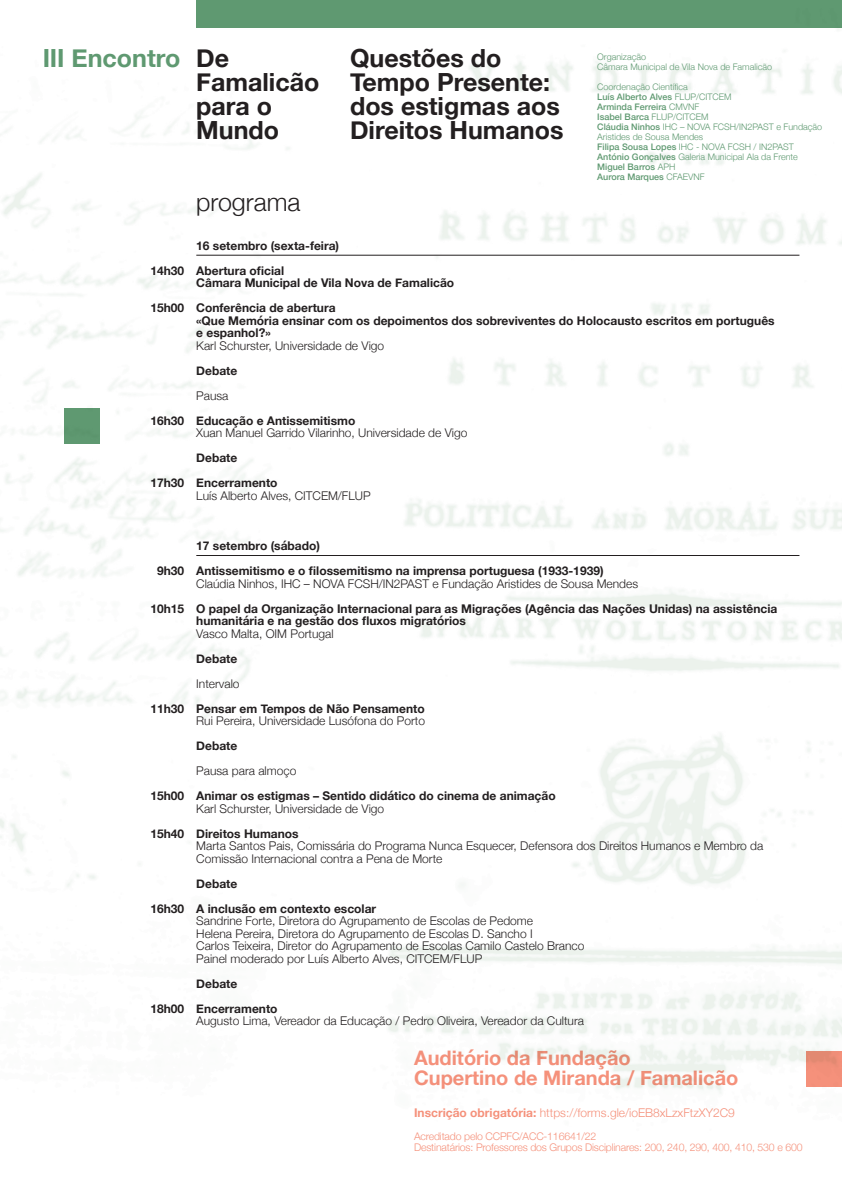
<style>
.page{position:relative;width:842px;height:1191px;background:#fff}
.page>*{position:absolute;margin:0;border:0;box-sizing:border-box;transform-origin:0 0}
.t1{font:700 25px/24px "Helvetica Neue";color:#231f20}
.t2{font:700 25px "Helvetica Neue";color:#5f9971}
.t3{font:300 25px "Helvetica Neue";color:#231f20}
.t4{font:700 20px/20px "Helvetica Neue";color:#f5917b}
.t5{font:300 12px/12.5px "Helvetica Neue";color:#231f20}
.t6{font:700 12px/25px "Helvetica Neue";color:#231f20}
.t7{font:300 12px "Helvetica Neue";color:#f5917b}
.t8{font:300 10.5px/11px "Helvetica Neue";letter-spacing:-.015em;color:#f5917b}
.t9{font:300 9px/10px "Helvetica Neue";color:#5f9971}
.s1{font-weight:500}
.s2{font-weight:700}
</style>
<div class="page">
<div style="left:196px;top:0;width:646px;height:28px;background:#5f9971"></div>
<hr style="left:196px;top:255px;width:603px;height:1px;background:#231f20">
<hr style="left:196px;top:555px;width:603px;height:1px;background:#231f20">
<div style="left:64px;top:408px;width:36px;height:36px;background:#5f9971"></div>
<div style="left:806px;top:1051px;width:36px;height:35px;background:linear-gradient(to right,#ee8e77,#f18f79)"></div>
<h1 class="t2" style="left:43px;top:38px;width:139px">III Encontro</h1>
<p class="t6" style="left:150px;top:258px;width:35px">14h30</p>
<p class="t6" style="left:150px;top:296px;width:35px">15h00</p>
<p class="t6" style="left:150px;top:408px;width:35px">16h30</p>
<p class="t6" style="left:150px;top:471px;width:35px">17h30</p>
<p class="t6" style="left:157px;top:558px;width:29px">9h30</p>
<p class="t6" style="left:150px;top:596px;width:35px">10h15</p>
<p class="t6" style="left:150px;top:696px;width:35px">11h30</p>
<p class="t6" style="left:150px;top:783px;width:35px">15h00</p>
<p class="t6" style="left:150px;top:821px;width:35px">15h40</p>
<p class="t6" style="left:150px;top:896px;width:35px">16h30</p>
<p class="t6" style="left:150px;top:996px;width:35px">18h00</p>
<h1 class="t1" style="left:196px;top:47px;width:125px">De<br>Famalicão para o<br>Mundo</h1>
<h1 class="t3" style="left:196px;top:182px;width:106px">programa</h1>
<h1 class="t1" style="left:350px;top:47px;width:215px">Questões do<br>Tempo Presente: dos estigmas aos<br>Direitos Humanos</h1>
<p class="t9" style="left:597px;top:51px;width:176px">Organização<br>Câmara Municipal de Vila Nova de Famalicão</p>
<p class="t9" style="left:597px;top:81px;width:226px">Coordenação Científica<br><span class="s1">Luís Alberto Alves</span> FLUP/CITCEM<br><span class="s1">Arminda Ferreira</span> CMVNF<br><span class="s1">Isabel Barca</span> FLUP/CITCEM<br><span class="s1">Cláudia Ninhos</span> IHC – NOVA FCSH/IN2PAST e Fundação<br>Aristides de Sousa Mendes<br><span class="s1">Filipa Sousa Lopes</span> IHC - NOVA FCSH / IN2PAST<br><span class="s1">António Gonçalves</span> Galeria Municipal Ala da Frente<br><span class="s1">Miguel Barros</span> APH<br><span class="s1">Aurora Marques</span> CFAEVNF</p>
<p class="t6" style="left:196px;top:233px;width:144px">16 setembro (sexta-feira)<br>Abertura oficial</p>
<p class="t6" style="left:196px;top:271px;width:259px">Câmara Municipal de Vila Nova de Famalicão<br>Conferência de abertura</p>
<p class="t6" style="left:196px;top:315px;width:580px;line-height:12.5px">«Que Memória ensinar com os depoimentos dos sobreviventes do Holocausto escritos em português e espanhol?»</p>
<p class="t5" style="left:196px;top:338px;width:189px">Karl Schurster, Universidade de Vigo</p>
<p class="t6" style="left:196px;top:358px;width:43px">Debate</p>
<p class="t5" style="left:196px;top:388px;width:34px">Pausa</p>
<p class="t6" style="left:196px;top:408px;width:161px">Educação e Antissemitismo</p>
<p class="t5" style="left:196px;top:426px;width:273px">Xuan Manuel Garrido Vilarinho, Universidade de Vigo</p>
<p class="t6" style="left:196px;top:446px;width:83px">Debate<br>Encerramento</p>
<p class="t5" style="left:196px;top:488px;width:176px">Luís Alberto Alves, CITCEM/FLUP</p>
<p class="t6" style="left:196px;top:533px;width:409px">17 setembro (sábado)<br>Antissemitismo e o filossemitismo na imprensa portuguesa (1933-1939)</p>
<p class="t5" style="left:196px;top:576px;width:443px">Claúdia Ninhos, IHC – NOVA FCSH/IN2PAST e Fundação Aristides de Sousa Mendes</p>
<p class="t6" style="left:196px;top:602px;width:583px;line-height:12.5px">O papel da Organização Internacional para as Migrações (Agência das Nações Unidas) na assistência humanitária e na gestão dos fluxos migratórios</p>
<p class="t5" style="left:196px;top:626px;width:139px">Vasco Malta, OIM Portugal</p>
<p class="t6" style="left:196px;top:646px;width:43px">Debate</p>
<p class="t5" style="left:196px;top:676px;width:45px">Intervalo</p>
<p class="t6" style="left:196px;top:696px;width:230px">Pensar em Tempos de Não Pensamento</p>
<p class="t5" style="left:196px;top:713px;width:230px">Rui Pereira, Universidade Lusófona do Porto</p>
<p class="t6" style="left:196px;top:733px;width:43px">Debate</p>
<p class="t5" style="left:196px;top:763px;width:102px">Pausa para almoço</p>
<p class="t6" style="left:196px;top:783px;width:361px">Animar os estigmas – Sentido didático do cinema de animação</p>
<p class="t5" style="left:196px;top:801px;width:189px">Karl Schurster, Universidade de Vigo</p>
<p class="t6" style="left:196px;top:821px;width:104px">Direitos Humanos</p>
<p class="t5" style="left:196px;top:838px;width:568px">Marta Santos Pais, Comissária do Programa Nunca Esquecer, Defensora dos Direitos Humanos e Membro da<br>Comissão Internacional contra a Pena de Morte</p>
<p class="t6" style="left:196px;top:871px;width:181px">Debate<br>A inclusão em contexto escolar</p>
<p class="t5" style="left:196px;top:913px;width:390px">Sandrine Forte, Diretora do Agrupamento de Escolas de Pedome<br>Helena Pereira, Diretora do Agrupamento de Escolas D. Sancho I<br>Carlos Teixeira, Diretor do Agrupamento de Escolas Camilo Castelo Branco Painel moderado por Luís Alberto Alves, CITCEM/FLUP</p>
<p class="t6" style="left:196px;top:971px;width:83px">Debate<br>Encerramento</p>
<p class="t5" style="left:196px;top:1013px;width:389px">Augusto Lima, Vereador da Educação / Pedro Oliveira, Vereador da Cultura</p>
<h2 class="t4" style="left:414px;top:1048px;width:326px">Auditório da Fundação<br>Cupertino de Miranda / Famalicão</h2>
<p class="t7" style="left:414px;top:1102px;width:322px"><span class="s2">Inscrição obrigatória:</span> https://forms.gle/ioEB8xLzxFtzXY2C9</p>
<p class="t8" style="left:414px;top:1129px;width:390px">Acreditado pelo CCPFC/ACC-116641/22<br>Destinatários: Professores dos Grupos Disciplinares: 200, 240, 290, 400, 410, 530 e 600</p>
</div>
